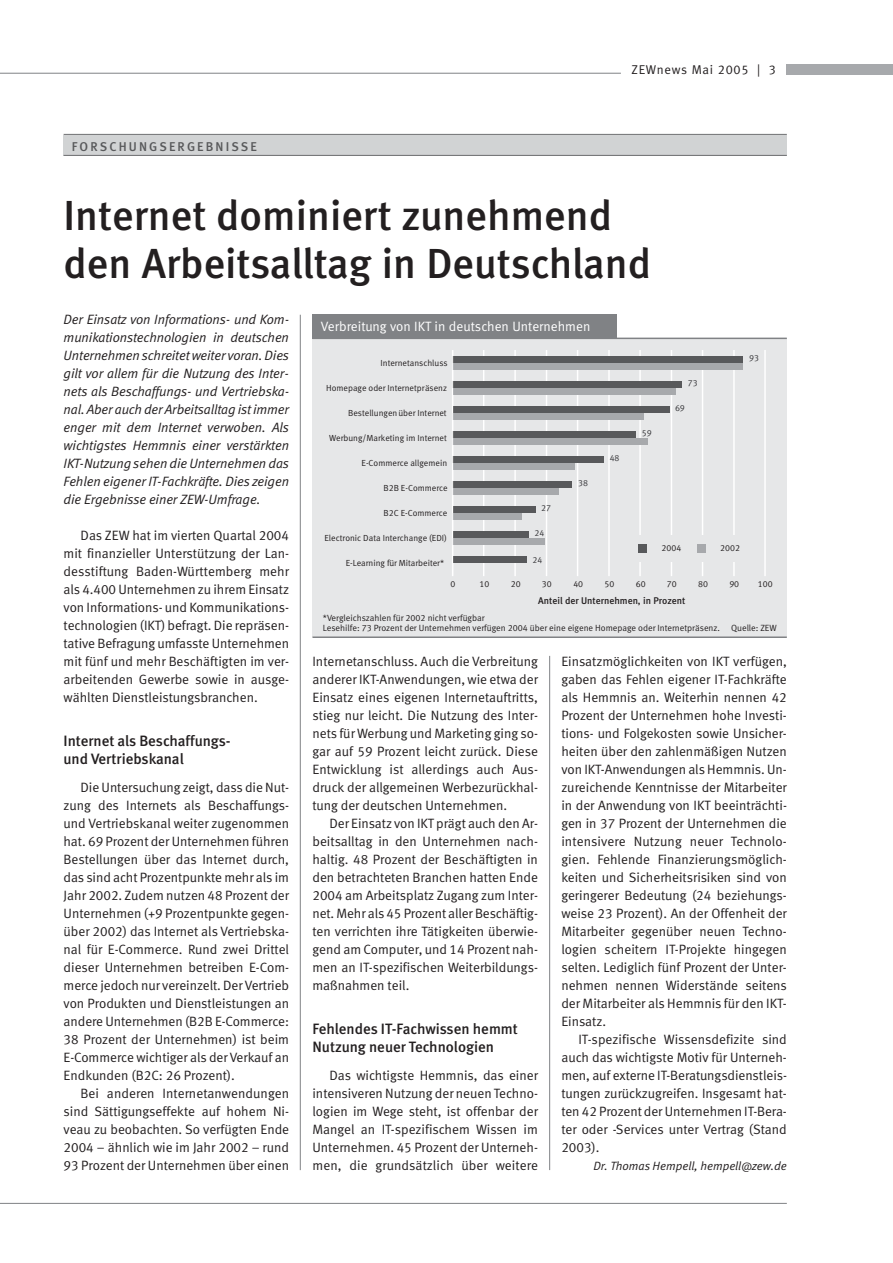
<style>
.page{position:relative;width:893px;height:1263px;background:#fff}
.page>*{position:absolute;margin:0;border:0;box-sizing:border-box;transform-origin:0 0}
.t1{font:42px/48px "Meta Medium LF";color:#231f20}
.t2{font:15px/18px "Meta Medium LF";color:#231f20}
.t3{font:13.5px/18px "Meta Normal LF";color:#231f20;text-align:justify}
.t4{font:italic 13.5px/18px "Meta Normal LF";letter-spacing:-.005em;color:#231f20;text-align:justify}
.t5{font:13.5px "Meta Normal LF";color:#fff}
.t6{font:12.75px "Meta Medium LF";letter-spacing:.17em;color:#58595b}
.t7{font:12.75px "Meta Normal LF";letter-spacing:.055em;color:#231f20}
.t8{font:italic 12px "Meta Normal LF";color:#231f20}
.t9{font:9.75px "Meta Medium LF";color:#231f20}
.t10{font:9px/10.5px "Meta Normal LF";color:#231f20}
.t11{font:8.85px "Meta Normal LF";color:#231f20}
.t12{font:8.85px "Meta Normal LF";color:#363639}
</style>
<div class="page">
<div style="left:786px;top:64px;width:106px;height:10px;background:#a7a9ac"></div>
<div style="left:64px;top:135px;width:722px;height:20px;background:#d1d3d4"></div>
<hr style="left:64px;top:134px;width:722px;height:1px;background:#6d6e70">
<hr style="left:64px;top:155px;width:722px;height:1px;background:#6d6e70">
<hr style="left:0;top:1203px;width:786px;height:1px;background:#808285">
<hr style="left:0;top:73px;width:621px;height:1px;background:#808285">
<hr style="left:549px;top:656px;width:1px;height:514px;background:#808285">
<hr style="left:300px;top:315px;width:1px;height:855px;background:#808285">
<div style="left:312px;top:339px;width:474px;height:298px;background:#e6e7e8"></div>
<hr style="left:764px;top:350px;width:1px;height:226px;background:#fff">
<hr style="left:733px;top:350px;width:1px;height:226px;background:#fff">
<hr style="left:701px;top:350px;width:2px;height:226px;background:#fff">
<hr style="left:670px;top:350px;width:2px;height:226px;background:#fff">
<hr style="left:639px;top:350px;width:1px;height:226px;background:#fff">
<hr style="left:608px;top:350px;width:1px;height:226px;background:#fff">
<hr style="left:577px;top:350px;width:1px;height:226px;background:#fff">
<hr style="left:545px;top:350px;width:2px;height:226px;background:#fff">
<hr style="left:514px;top:350px;width:2px;height:226px;background:#fff">
<hr style="left:483px;top:350px;width:1px;height:226px;background:#fff">
<div style="left:452px;top:556px;width:74px;height:7px;background:#58595b"></div>
<div style="left:452px;top:538px;width:92px;height:6px;background:#a7a9ac"></div>
<div style="left:452px;top:531px;width:76px;height:7px;background:#58595b"></div>
<div style="left:452px;top:513px;width:70px;height:7px;background:#a7a9ac"></div>
<div style="left:452px;top:506px;width:83px;height:7px;background:#58595b"></div>
<div style="left:452px;top:488px;width:107px;height:7px;background:#a7a9ac"></div>
<div style="left:452px;top:482px;width:120px;height:6px;background:#58595b"></div>
<div style="left:452px;top:463px;width:122px;height:7px;background:#a7a9ac"></div>
<div style="left:452px;top:457px;width:151px;height:6px;background:#58595b"></div>
<div style="left:452px;top:438px;width:196px;height:7px;background:#a7a9ac"></div>
<div style="left:452px;top:432px;width:184px;height:6px;background:#58595b"></div>
<div style="left:452px;top:413px;width:192px;height:7px;background:#a7a9ac"></div>
<div style="left:452px;top:406px;width:217px;height:7px;background:#58595b"></div>
<div style="left:452px;top:388px;width:223px;height:6px;background:#a7a9ac"></div>
<div style="left:452px;top:381px;width:229px;height:7px;background:#58595b"></div>
<div style="left:452px;top:363px;width:291px;height:7px;background:#a7a9ac"></div>
<div style="left:452px;top:356px;width:291px;height:7px;background:#58595b"></div>
<hr style="left:452px;top:350px;width:1px;height:226px;background:#fff">
<div style="left:622px;top:535px;width:132px;height:26px;background:#e6e7e8"></div>
<div style="left:697px;top:544px;width:8px;height:9px;background:#a7a9ac"></div>
<div style="left:638px;top:544px;width:8px;height:9px;background:#58595b"></div>
<div style="left:312px;top:314px;width:304px;height:25px;background:#808285"></div>
<hr style="left:312px;top:338px;width:474px;height:1px;background:#808285">
<hr style="left:312px;top:636px;width:474px;height:2px;background:#808285">
<p class="t6" style="left:72px;top:142px;width:186px">FORSCHUNGSERGEBNISSE</p>
<p class="t7" style="left:631px;top:65px;width:146px">ZEWnews Mai 2005 | 3</p>
<h1 class="t1" style="left:64px;top:194px;width:589px">Internet dominiert zunehmend den Arbeitsalltag in Deutschland</h1>
<p class="t4" style="left:64px;top:312px;width:227px">Der Einsatz von Informations- und Kom&shy;munikationstechnologien in deutschen Unternehmen schreitet weiter voran. Dies gilt vor allem für die Nutzung des Inter&shy;nets als Beschaffungs- und Vertriebska&shy;nal. Aber auch der Arbeitsalltag ist immer enger mit dem Internet verwoben. Als wichtigstes Hemmnis einer verstärkten IKT-Nutzung sehen die Unternehmen das Fehlen eigener IT-Fachkräfte. Dies zeigen die Ergebnisse einer ZEW-Umfrage.</p>
<p class="t3" style="left:64px;top:527px;width:227px;text-indent:17px">Das ZEW hat im vierten Quartal 2004 mit finanzieller Unterstützung der Lan&shy;desstiftung Baden-Württemberg mehr als 4.400 Unternehmen zu ihrem Einsatz von Informations- und Kommunikations&shy;technologien (IKT) befragt. Die repräsen&shy;tative Befragung umfasste Unternehmen mit fünf und mehr Beschäftigten im ver&shy;arbeitenden Gewerbe sowie in ausge&shy;wählten Dienstleistungsbranchen.</p>
<p class="t2" style="left:64px;top:733px;width:169px">Internet als Beschaffungs&shy;und Vertriebskanal</p>
<p class="t3" style="left:64px;top:779px;width:227px;text-indent:17px">Die Untersuchung zeigt, dass die Nut&shy;zung des Internets als Beschaffungs&shy;und Vertriebskanal weiter zugenommen hat. 69 Prozent der Unternehmen führen Bestellungen über das Internet durch, das sind acht Prozentpunkte mehr als im Jahr 2002. Zudem nutzen 48 Prozent der Unternehmen (+9 Prozentpunkte gegen&shy;über 2002) das Internet als Vertriebska&shy;nal für E-Commerce. Rund zwei Drittel dieser Unternehmen betreiben E-Com&shy;merce jedoch nur vereinzelt. Der Vertrieb von Produkten und Dienstleistungen an andere Unternehmen (B2B E-Commerce:<br>38 Prozent der Unternehmen) ist beim E-Commerce wichtiger als der Verkauf an Endkunden (B2C: 26 Prozent).</p>
<p class="t3" style="left:64px;top:1085px;width:227px;text-indent:17px">Bei anderen Internetanwendungen sind Sättigungseffekte auf hohem Ni&shy;veau zu beobachten. So verfügten Ende 2004 – ähnlich wie im Jahr 2002 – rund 93 Prozent der Unternehmen über einen</p>
<p class="t5" style="left:321px;top:321px;width:271px">Verbreitung von IKT in deutschen Unternehmen</p>
<p class="t11" style="left:380px;top:359px;width:69px">Internetanschluss</p>
<p class="t11" style="left:326px;top:384px;width:122px">Homepage oder Internetpräsenz</p>
<p class="t11" style="left:348px;top:410px;width:100px">Bestellungen über Internet</p>
<p class="t11" style="left:329px;top:435px;width:119px">Werbung/Marketing im Internet</p>
<p class="t11" style="left:361px;top:460px;width:87px">E-Commerce allgemein</p>
<p class="t11" style="left:383px;top:485px;width:66px">B2B E-Commerce</p>
<p class="t12" style="left:578px;top:480px;width:11px">38</p>
<p class="t11" style="left:383px;top:509px;width:65px">B2C E-Commerce</p>
<p class="t12" style="left:541px;top:505px;width:11px">27</p>
<p class="t11" style="left:324px;top:534px;width:124px">Electronic Data Interchange (EDI)</p>
<p class="t12" style="left:534px;top:530px;width:11px">24</p>
<p class="t11" style="left:346px;top:559px;width:100px">E-Learning für Mitarbeiter*</p>
<p class="t12" style="left:532px;top:556px;width:11px">24</p>
<p class="t12" style="left:609px;top:455px;width:11px">48</p>
<p class="t12" style="left:641px;top:430px;width:11px">59</p>
<p class="t12" style="left:687px;top:380px;width:11px">73</p>
<p class="t12" style="left:675px;top:405px;width:11px">69</p>
<p class="t12" style="left:749px;top:355px;width:11px">93</p>
<p class="t11" style="left:661px;top:545px;width:21px">2004</p>
<p class="t11" style="left:720px;top:545px;width:21px">2002</p>
<p class="t11" style="left:450px;top:581px;width:6px">0</p>
<p class="t11" style="left:479px;top:581px;width:11px">10</p>
<p class="t11" style="left:511px;top:581px;width:11px">20</p>
<p class="t11" style="left:542px;top:581px;width:11px">30</p>
<p class="t11" style="left:573px;top:581px;width:11px">40</p>
<p class="t11" style="left:604px;top:581px;width:11px">50</p>
<p class="t11" style="left:635px;top:581px;width:11px">60</p>
<p class="t11" style="left:667px;top:581px;width:11px">70</p>
<p class="t11" style="left:698px;top:581px;width:11px">80</p>
<p class="t11" style="left:729px;top:581px;width:11px">90</p>
<p class="t11" style="left:758px;top:581px;width:16px">100</p>
<p class="t9" style="left:538px;top:597px;width:149px">Anteil der Unternehmen, in Prozent</p>
<p class="t10" style="left:323px;top:613px;width:455px">*Vergleichszahlen für 2002 nicht verfügbar<br>Lesehilfe: 73 Prozent der Unternehmen verfügen 2004 über eine eigene Homepage oder Internetpräsenz. Quelle: ZEW</p>
<p class="t3" style="left:312px;top:653px;width:227px">Internetanschluss. Auch die Verbreitung anderer IKT-Anwendungen, wie etwa der Einsatz eines eigenen Internetauftritts, stieg nur leicht. Die Nutzung des Inter&shy;nets für Werbung und Marketing ging so&shy;gar auf 59 Prozent leicht zurück. Diese Entwicklung ist allerdings auch Aus&shy;druck der allgemeinen Werbezurückhal&shy;tung der deutschen Unternehmen.</p>
<p class="t3" style="left:312px;top:815px;width:227px;text-indent:17px">Der Einsatz von IKT prägt auch den Ar&shy;beitsalltag in den Unternehmen nach&shy;haltig. 48 Prozent der Beschäftigten in den betrachteten Branchen hatten Ende 2004 am Arbeitsplatz Zugang zum Inter&shy;net. Mehr als 45 Prozent aller Beschäftig&shy;ten verrichten ihre Tätigkeiten überwie&shy;gend am Computer, und 14 Prozent nah&shy;men an IT-spezifischen Weiterbildungs&shy;maßnahmen teil.</p>
<p class="t2" style="left:312px;top:1021px;width:207px">Fehlendes IT-Fachwissen hemmt<br>Nutzung neuer Technologien</p>
<p class="t3" style="left:312px;top:1067px;width:227px;text-indent:17px">Das wichtigste Hemmnis, das einer intensiveren Nutzung der neuen Techno&shy;logien im Wege steht, ist offenbar der Mangel an IT-spezifischem Wissen im Unternehmen. 45 Prozent der Unterneh&shy;men, die grundsätzlich über weitere</p>
<p class="t3" style="left:561px;top:653px;width:227px">Einsatzmöglichkeiten von IKT verfügen, gaben das Fehlen eigener IT-Fachkräfte als Hemmnis an. Weiterhin nennen 42<br>Prozent der Unternehmen hohe Investi&shy;tions- und Folgekosten sowie Unsicher&shy;heiten über den zahlenmäßigen Nutzen von IKT-Anwendungen als Hemmnis. Un&shy;zureichende Kenntnisse der Mitarbeiter in der Anwendung von IKT beeinträchti&shy;gen in 37 Prozent der Unternehmen die intensivere Nutzung neuer Technolo&shy;gien. Fehlende Finanzierungsmöglich&shy;keiten und Sicherheitsrisiken sind von geringerer Bedeutung (24 beziehungs&shy;weise 23 Prozent). An der Offenheit der Mitarbeiter gegenüber neuen Techno&shy;logien scheitern IT-Projekte hingegen selten. Lediglich fünf Prozent der Unter&shy;nehmen nennen Widerstände seitens der Mitarbeiter als Hemmnis für den IKT-Einsatz.</p>
<p class="t3" style="left:561px;top:1031px;width:227px;text-indent:17px">IT-spezifische Wissensdefizite sind auch das wichtigste Motiv für Unterneh&shy;men, auf externe IT-Beratungsdienstleis&shy;tungen zurückzugreifen. Insgesamt hat&shy;ten 42 Prozent der Unternehmen IT-Bera&shy;ter oder -Services unter Vertrag (Stand 2003).</p>
<p class="t8" style="left:593px;top:1161px;width:195px">Dr. Thomas Hempell, hempell@zew.de</p>
</div>
